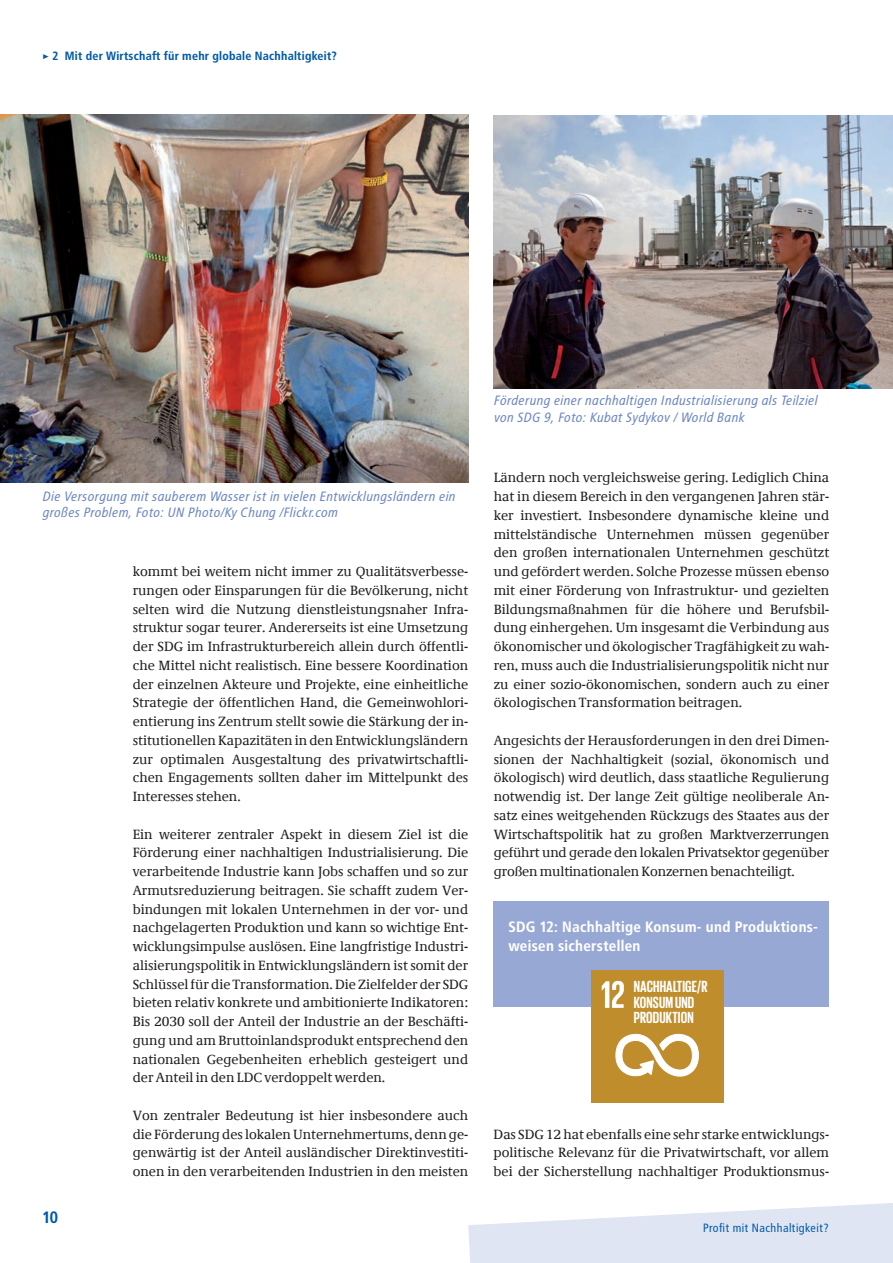
<style>
.page{position:relative;width:893px;height:1263px;background:#fff}
.page>*{position:absolute;margin:0;border:0;box-sizing:border-box;transform-origin:0 0}
.t1{font:700 16.5px/15.6px "Giorgio Sans";letter-spacing:.01em;color:#fff}
.t2{font:700 16.5px "Transit";color:#015aaa}
.t3{font:700 15px/18.8px "Transit";color:#fff}
.t4{font:13.5px/18.8px "Demos Com";color:#231f20;text-align:justify}
.t5{font:italic 13.5px/16.5px "Transit";color:#6d88c5}
.t6{font:700 12px "Transit";color:#015aaa}
.t7{font:12px "Transit";color:#015aaa}
</style>
<div class="page">
<svg style="left:468px;top:1203px;width:425px;height:60px"></svg>
<img style="left:0;top:115px;width:468px;height:367px">
<img style="left:494px;top:115px;width:399px;height:274px">
<div style="left:494px;top:901px;width:335px;height:106px;background:#97a8d5"></div>
<div style="left:591px;top:970px;width:133px;height:132px;background:#bf8d2c"></div>
<svg style="left:602px;top:981px;width:22px;height:27px"></svg>
<svg style="left:615px;top:1033px;width:84px;height:44px"></svg>
<p class="t6" style="left:43px;top:49px;width:296px">&gt; 2 Mit der Wirtschaft für mehr globale Nachhaltigkeit?</p>
<p class="t5" style="left:43px;top:488px;width:415px">Die Versorgung mit sauberem Wasser ist in vielen Entwicklungsländern ein großes Problem, Foto: UN Photo/Ky Chung /Flickr.com</p>
<p class="t2" style="left:43px;top:1208px;width:17px">10</p>
<p class="t4" style="left:133px;top:562px;width:337px">kommt bei weitem nicht immer zu Qualitätsverbesse&shy;rungen oder Einsparungen für die Bevölkerung, nicht selten wird die Nutzung dienstleistungsnaher Infra&shy;struktur sogar teurer. Andererseits ist eine Umsetzung der SDG im Infrastrukturbereich allein durch öffentli&shy;che Mittel nicht realistisch. Eine bessere Koordination der einzelnen Akteure und Projekte, eine einheitliche Strategie der öffentlichen Hand, die Gemeinwohlori&shy;entierung ins Zentrum stellt sowie die Stärkung der in&shy;stitutionellen Kapazitäten in den Entwicklungsländern zur optimalen Ausgestaltung des privatwirtschaftli&shy;chen Engagements sollten daher im Mittelpunkt des Interesses stehen.</p>
<p class="t4" style="left:133px;top:825px;width:337px">Ein weiterer zentraler Aspekt in diesem Ziel ist die Förderung einer nachhaltigen Industrialisierung. Die verarbeitende Industrie kann Jobs schaffen und so zur Armutsreduzierung beitragen. Sie schafft zudem Ver&shy;bindungen mit lokalen Unternehmen in der vor- und nachgelagerten Produktion und kann so wichtige Ent&shy;wicklungsimpulse auslösen. Eine langfristige Industri&shy;alisierungspolitik in Entwicklungsländern ist somit der Schlüssel für die Transformation. Die Zielfelder der SDG bieten relativ konkrete und ambitionierte Indikatoren:<br>Bis 2030 soll der Anteil der Industrie an der Beschäfti&shy;gung und am Bruttoinlandsprodukt entsprechend den nationalen Gegebenheiten erheblich gesteigert und der Anteil in den LDC verdoppelt werden.</p>
<p class="t4" style="left:133px;top:1106px;width:337px">Von zentraler Bedeutung ist hier insbesondere auch die Förderung des lokalen Unternehmertums, denn ge&shy;genwärtig ist der Anteil ausländischer Direktinvestiti&shy;onen in den verarbeitenden Industrien in den meisten</p>
<p class="t5" style="left:494px;top:392px;width:325px">Förderung einer nachhaltigen Industrialisierung als Teilziel von SDG 9, Foto: Kubat Sydykov / World Bank</p>
<p class="t4" style="left:494px;top:469px;width:337px">Ländern noch vergleichsweise gering. Lediglich China hat in diesem Bereich in den vergangenen Jahren stär&shy;ker investiert. Insbesondere dynamische kleine und mittelständische Unternehmen müssen gegenüber den großen internationalen Unternehmen geschützt und gefördert werden. Solche Prozesse müssen ebenso mit einer Förderung von Infrastruktur- und gezielten Bildungsmaßnahmen für die höhere und Berufsbil&shy;dung einhergehen. Um insgesamt die Verbindung aus ökonomischer und ökologischer Tragfähigkeit zu wah&shy;ren, muss auch die Industrialisierungspolitik nicht nur zu einer sozio-ökonomischen, sondern auch zu einer ökologischen Transformation beitragen.</p>
<p class="t4" style="left:494px;top:731px;width:337px">Angesichts der Herausforderungen in den drei Dimen&shy;sionen der Nachhaltigkeit (sozial, ökonomisch und ökologisch) wird deutlich, dass staatliche Regulierung notwendig ist. Der lange Zeit gültige neoliberale An&shy;satz eines weitgehenden Rückzugs des Staates aus der Wirtschaftspolitik hat zu großen Marktverzerrungen geführt und gerade den lokalen Privatsektor gegenüber großen multinationalen Konzernen benachteiligt.</p>
<p class="t3" style="left:508px;top:918px;width:311px">SDG 12: Nachhaltige Konsum- und Produktions&shy;weisen sicherstellen</p>
<p class="t1" style="left:634px;top:978px;width:75px">NACHHALTIGE/R<br>KONSUM UND<br>PRODUKTION</p>
<p class="t4" style="left:494px;top:1125px;width:337px">Das SDG 12 hat ebenfalls eine sehr starke entwicklungs&shy;politische Relevanz für die Privatwirtschaft, vor allem bei der Sicherstellung nachhaltiger Produktionsmus-</p>
<p class="t7" style="left:703px;top:1221px;width:128px">Profit mit Nachhaltigkeit?</p>
</div>
